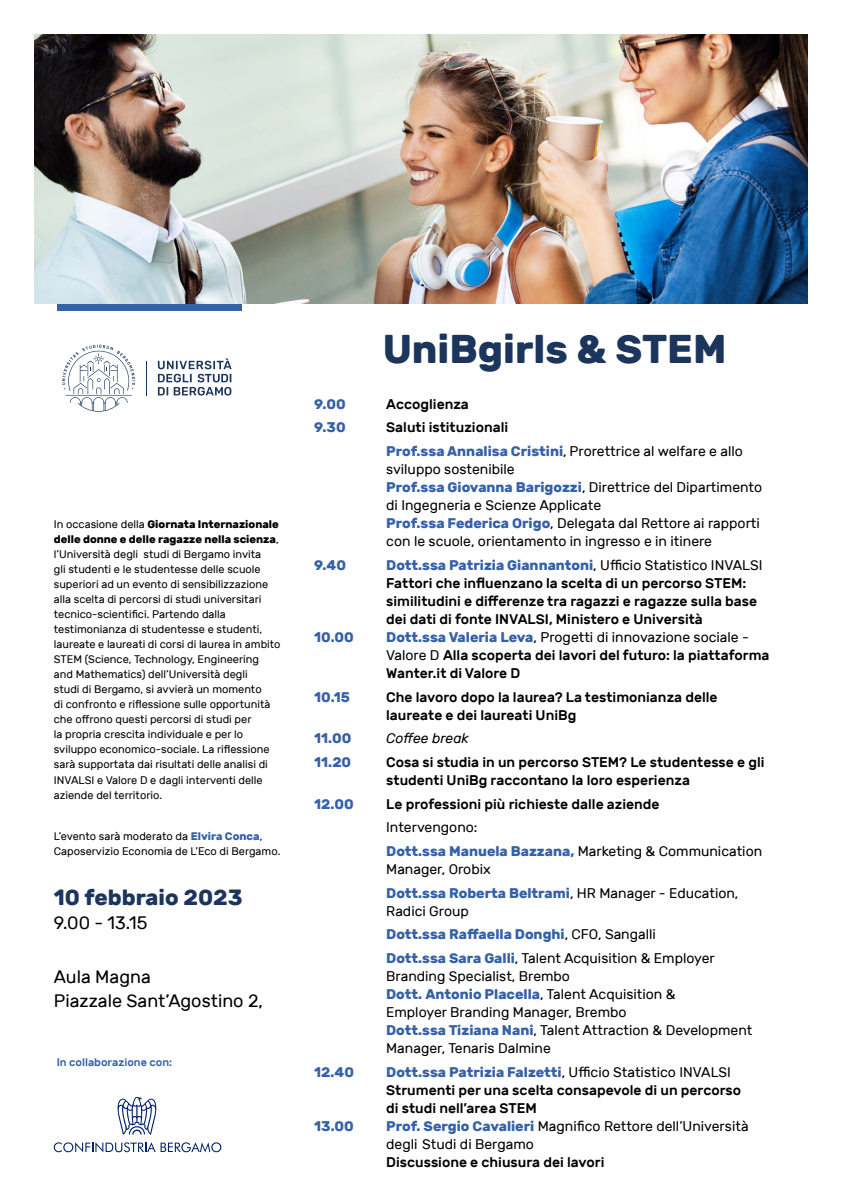
<style>
.page{position:relative;width:842px;height:1191px;background:#fff}
.page>*{position:absolute;margin:0;border:0;box-sizing:border-box;transform-origin:0 0}
.t1{font:700 40px "Rubik";color:#1c355d}
.t2{font:700 22px "Rubik";color:#1c355d}
.t3{font:18px/24px "Rubik";color:#000}
.t4{font:14px/18px "Rubik";color:#000}
.t5{font:500 14px/18px "Rubik";color:#000}
.t6{font:700 14px "Rubik";color:#3561a9}
.t7{font:italic 14px "Rubik";color:#000}
.t8{font:11px/15px "Rubik";color:#000}
.t9{font:500 11px "Rubik";color:#3561a9}
.s1{font-weight:700}
.s2{font-weight:700;color:#3561a9}
.s3{font-weight:500}
.s4{font-weight:400}
</style>
<div class="page">
<img style="left:34px;top:34px;width:774px;height:269px">
<div style="left:57px;top:304px;width:185px;height:7px;background:#3561a9"></div>
<hr style="left:146px;top:361px;width:1px;height:34px;background:#1c355d">
<svg style="left:158px;top:358px;width:74px;height:37px"></svg>
<svg style="left:62px;top:345px;width:73px;height:67px"></svg>
<svg style="left:54px;top:1142px;width:167px;height:10px"></svg>
<svg style="left:117px;top:1096px;width:40px;height:39px"></svg>
<p class="t8" style="left:54px;top:517px;width:228px">In occasione della <span class="s1">Giornata Internazionale delle donne e delle ragazze nella scienza</span>, l’Università degli studi di Bergamo invita<br>gli studenti e le studentesse delle scuole superiori ad un evento di sensibilizzazione alla scelta di percorsi di studi universitari tecnico-scientifici. Partendo dalla testimonianza di studentesse e studenti, laureate e laureati di corsi di laurea in ambito STEM (Science, Technology, Engineering and Mathematics) dell’Università degli<br>studi di Bergamo, si avvierà un momento<br>di confronto e riflessione sulle opportunità che offrono questi percorsi di studi per<br>la propria crescita individuale e per lo sviluppo economico-sociale. La riflessione sarà supportata dai risultati delle analisi di INVALSI e Valore D e dagli interventi delle aziende del territorio.</p>
<p class="t8" style="left:54px;top:828px;width:228px">L’evento sarà moderato da <span class="s2">Elvira Conca</span>,<br>Caposervizio Economia de L’Eco di Bergamo.</p>
<h2 class="t2" style="left:54px;top:884px;width:190px">10 febbraio 2023</h2>
<h3 class="t3" style="left:54px;top:911px;width:95px">9.00 - 13.15</h3>
<h3 class="t3" style="left:54px;top:965px;width:211px">Aula Magna<br>Piazzale Sant’Agostino 2,</h3>
<p class="t9" style="left:57px;top:1055px;width:117px">In collaborazione con:</p>
<h1 class="t1" style="left:383px;top:326px;width:345px">UniBgirls &amp; STEM</h1>
<p class="t6" style="left:314px;top:395px;width:33px">9.00</p>
<p class="t5" style="left:386px;top:395px;width:84px">Accoglienza</p>
<p class="t6" style="left:314px;top:419px;width:33px">9.30</p>
<p class="t4" style="left:386px;top:416px;width:358px;line-height:23.7px"><span class="s3">Saluti istituzionali<br></span><span class="s2">Prof.ssa Annalisa Cristini</span>, Prorettrice al welfare e allo</p>
<p class="t4" style="left:386px;top:460px;width:377px">sviluppo sostenibile<br><span class="s2">Prof.ssa Giovanna Barigozzi</span>, Direttrice del Dipartimento di Ingegneria e Scienze Applicate<br><span class="s2">Prof.ssa Federica Origo</span>, Delegata dal Rettore ai rapporti con le scuole, orientamento in ingresso e in itinere</p>
<p class="t6" style="left:314px;top:556px;width:33px">9.40</p>
<p class="t5" style="left:386px;top:556px;width:378px"><span class="s2">Dott.ssa Patrizia Giannantoni</span><span class="s4">, Ufficio Statistico INVALSI </span>Fattori che influenzano la scelta di un percorso STEM: similitudini e differenze tra ragazzi e ragazze sulla base dei dati di fonte INVALSI, Ministero e Università</p>
<p class="t6" style="left:314px;top:628px;width:41px">10.00</p>
<p class="t5" style="left:386px;top:628px;width:385px"><span class="s2">Dott.ssa Valeria Leva</span><span class="s4">, Progetti di innovazione sociale -<br>Valore D</span> Alla scoperta dei lavori del futuro: la piattaforma<br>Wanter.it di Valore D</p>
<p class="t6" style="left:314px;top:688px;width:37px">10.15</p>
<p class="t5" style="left:386px;top:688px;width:333px">Che lavoro dopo la laurea? La testimonianza delle laureate e dei laureati UniBg</p>
<p class="t6" style="left:314px;top:730px;width:39px">11.00</p>
<p class="t7" style="left:386px;top:730px;width:84px">Coffee break</p>
<p class="t6" style="left:314px;top:754px;width:39px">11.20</p>
<p class="t5" style="left:386px;top:753px;width:380px">Cosa si studia in un percorso STEM? Le studentesse e gli studenti UniBg raccontano la loro esperienza</p>
<p class="t6" style="left:314px;top:795px;width:41px">12.00</p>
<p class="t5" style="left:386px;top:795px;width:275px">Le professioni più richieste dalle aziende</p>
<p class="t4" style="left:386px;top:816px;width:377px;line-height:23.7px">Intervengono:<br><span class="s2">Dott.ssa Manuela Bazzana,</span> Marketing &amp; Communication</p>
<p class="t4" style="left:386px;top:857px;width:354px;line-height:23.7px">Manager, Orobix<br><span class="s2">Dott.ssa Roberta Beltrami</span>, HR Manager - Education,</p>
<p class="t4" style="left:386px;top:899px;width:330px;line-height:23.7px">Radici Group<br><span class="s2">Dott.ssa Raffaella Donghi</span>, CFO, Sangalli<br><span class="s2">Dott.ssa Sara Galli</span>, Talent Acquisition &amp; Employer</p>
<p class="t4" style="left:386px;top:967px;width:368px">Branding Specialist, Brembo<br><span class="s2">Dott. Antonio Placella</span>, Talent Acquisition &amp;<br>Employer Branding Manager, Brembo<br><span class="s2">Dott.ssa Tiziana Nani</span>, Talent Attraction &amp; Development Manager, Tenaris Dalmine</p>
<p class="t6" style="left:314px;top:1063px;width:41px">12.40</p>
<p class="t5" style="left:386px;top:1063px;width:356px"><span class="s2">Dott.ssa Patrizia Falzetti</span><span class="s4">, Ufficio Statistico INVALSI<br></span>Strumenti per una scelta consapevole di un percorso di studi nell’area STEM</p>
<p class="t6" style="left:314px;top:1117px;width:41px">13.00</p>
<p class="t4" style="left:386px;top:1117px;width:364px"><span class="s2">Prof. Sergio Cavalieri</span> Magnifico Rettore dell’Università degli Studi di Bergamo</p>
<p class="t5" style="left:386px;top:1153px;width:220px">Discussione e chiusura dei lavori</p>
</div>
